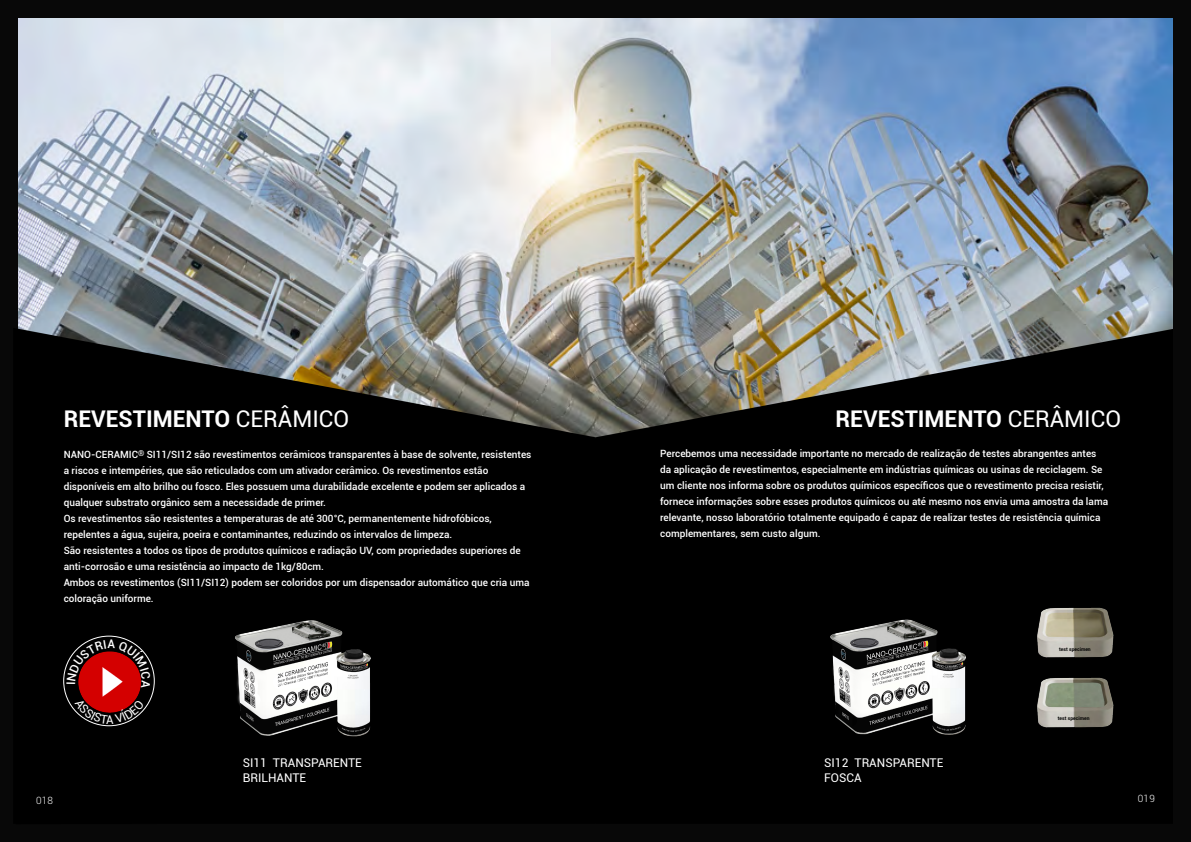
<style>
.page{position:relative;width:1191px;height:842px;background:#000}
.page>*{position:absolute;margin:0;border:0;box-sizing:border-box;transform-origin:0 0}
.t1{font:700 23px "Roboto";color:#fff}
.t2{font:12px/14.4px "Roboto";color:#fff}
.t3{font:500 10px/16px "Roboto";color:#fff}
.t4{font:300 10px "Roboto";letter-spacing:.03em;color:#fff}
.t5{font:700 5px "Roboto";color:#000}
.s1{font-weight:400}
</style>
<div class="page">
<img style="left:18px;top:18px;width:1155px;height:133px">
<img style="left:18px;top:151px;width:1155px;height:577px">
<img style="left:227px;top:610px;width:151px;height:127px">
<img style="left:825px;top:608px;width:146px;height:127px">
<img style="left:1006px;top:607px;width:110px;height:50px">
<img style="left:1006px;top:677px;width:110px;height:50px">
<svg style="left:64px;top:636px;width:90px;height:90px"></svg>
<img style="left:73px;top:688px;width:73px;height:29px">
<svg style="left:67px;top:640px;width:83px;height:48px"></svg>
<svg style="left:75px;top:698px;width:69px;height:26px"></svg>
<h1 class="t1" style="left:64px;top:405px;width:287px">REVESTIMENTO <span class="s1">CERÂMICO</span></h1>
<h1 class="t1" style="left:835px;top:405px;width:287px">REVESTIMENTO <span class="s1">CERÂMICO</span></h1>
<p class="t3" style="left:64px;top:447px;width:469px">NANO-CERAMIC<sup>®</sup> SI11/SI12 são revestimentos cerâmicos transparentes à base de solvente, resistentes a riscos e intempéries, que são reticulados com um ativador cerâmico. Os revestimentos estão disponíveis em alto brilho ou fosco. Eles possuem uma durabilidade excelente e podem ser aplicados a qualquer substrato orgânico sem a necessidade de primer.<br>Os revestimentos são resistentes a temperaturas de até 300°C, permanentemente hidrofóbicos, repelentes a água, sujeira, poeira e contaminantes, reduzindo os intervalos de limpeza.<br>São resistentes a todos os tipos de produtos químicos e radiação UV, com propriedades superiores de anti-corrosão e uma resistência ao impacto de 1kg/80cm.<br>Ambos os revestimentos (SI11/SI12) podem ser coloridos por um dispensador automático que cria uma coloração uniforme.</p>
<p class="t3" style="left:660px;top:446px;width:449px">Percebemos uma necessidade importante no mercado de realização de testes abrangentes antes da aplicação de revestimentos, especialmente em indústrias químicas ou usinas de reciclagem. Se um cliente nos informa sobre os produtos químicos específicos que o revestimento precisa resistir, fornece informações sobre esses produtos químicos ou até mesmo nos envia uma amostra da lama relevante, nosso laboratório totalmente equipado é capaz de realizar testes de resistência química complementares, sem custo algum.</p>
<p class="t5" style="left:1059px;top:646px;width:33px">test specimen</p>
<p class="t2" style="left:243px;top:756px;width:121px">SI11 TRANSPARENTE<br>BRILHANTE</p>
<p class="t2" style="left:824px;top:756px;width:121px">SI12 TRANSPARENTE<br>FOSCA</p>
<p class="t5" style="left:1058px;top:715px;width:33px">test specimen</p>
<p class="t4" style="left:36px;top:795px;width:19px">018</p>
<p class="t4" style="left:1137px;top:793px;width:19px">019</p>
</div>
